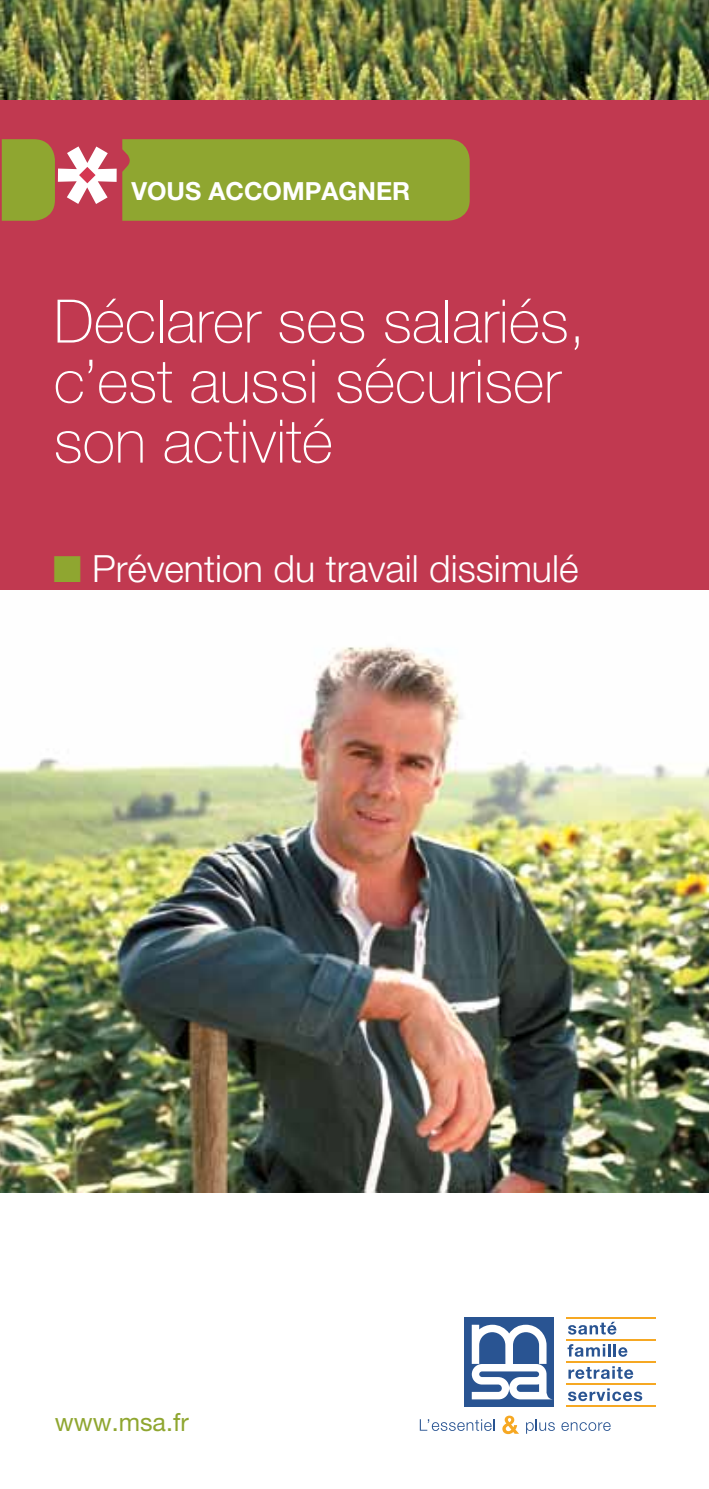
<style>
.page{position:relative;width:709px;height:1489px;background:#fff}
.page>*{position:absolute;margin:0;border:0;box-sizing:border-box;transform-origin:0 0}
.t1{font:100 60px/60px "Helvetica Neue";color:#fff}
.t2{font:300 37.5px "Helvetica Neue";color:#fff}
.t3{font:700 25px "Helvetica Neue";color:#fff}
.t4{font:25px "Helvetica Neue";color:#8fa630}
.s1{color:#8fa630}
</style>
<div class="page">
<div style="left:0;top:92px;width:709px;height:504px;background:#c13950"></div>
<svg style="left:2px;top:139px;width:467px;height:82px;background:#999d3c"></svg>
<img style="left:0;top:0;width:709px;height:99px">
<img style="left:0;top:590px;width:709px;height:602px">
<svg style="left:568px;top:1321px;width:48px;height:13px"></svg>
<svg style="left:567px;top:1344px;width:60px;height:12px"></svg>
<svg style="left:568px;top:1366px;width:65px;height:12px"></svg>
<svg style="left:568px;top:1388px;width:74px;height:12px"></svg>
<hr style="left:566px;top:1316px;width:89px;height:1px;background:#f6a823">
<hr style="left:566px;top:1339px;width:89px;height:1px;background:#f6a823">
<hr style="left:566px;top:1361px;width:89px;height:1px;background:#f6a823">
<hr style="left:566px;top:1383px;width:89px;height:1px;background:#f6a823">
<hr style="left:566px;top:1405px;width:89px;height:1px;background:#f6a823">
<div style="left:464px;top:1316px;width:90px;height:90px;background:#295492"></div>
<svg style="left:472px;top:1324px;width:79px;height:75px"></svg>
<svg style="left:420px;top:1419px;width:74px;height:11px"></svg>
<svg style="left:502px;top:1415px;width:17px;height:18px"></svg>
<svg style="left:526px;top:1419px;width:29px;height:14px"></svg>
<svg style="left:561px;top:1422px;width:49px;height:8px"></svg>
<p class="t3" style="left:131px;top:175px;width:280px">VOUS ACCOMPAGNER</p>
<p class="t1" style="left:54px;top:291px;width:533px">Déclarer ses salariés, c’est aussi sécuriser son activité</p>
<p class="t2" style="left:53px;top:546px;width:527px"><span class="s1">■</span> Prévention du travail dissimulé</p>
<p class="t4" style="left:55px;top:1406px;width:135px">www.msa.fr</p>
</div>
